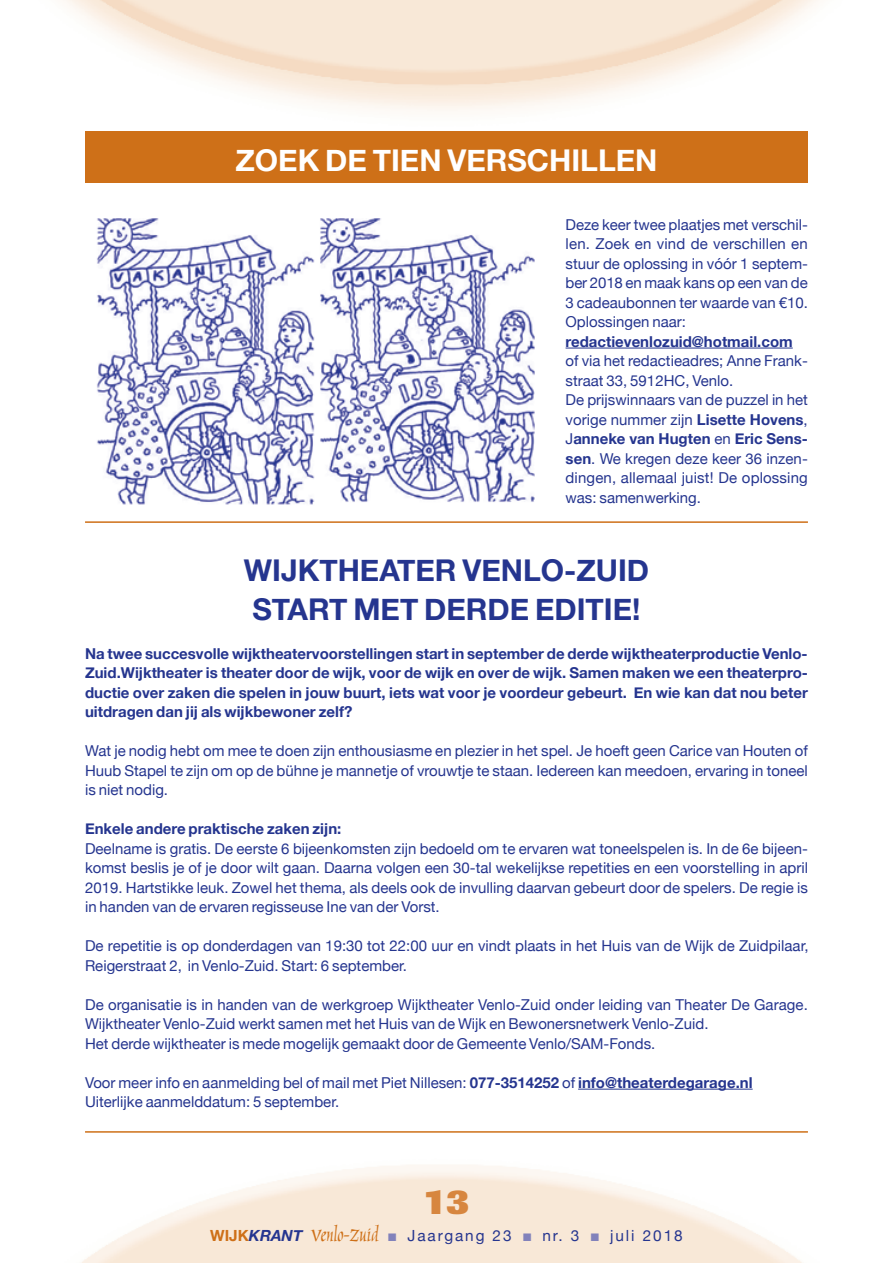
<style>
.page{position:relative;width:893px;height:1263px;background:#fff}
.page>*{position:absolute;margin:0;border:0;box-sizing:border-box;transform-origin:0 0}
.t1{font:800 36px "Imago";color:#d7863f}
.t2{font:700 30px/39px "Helvetica Neue";color:#25358f}
.t3{font:700 30px "Helvetica Neue";color:#fff}
.t4{font:24.3px "Marigold";color:#ce7018}
.t5{font:15.3px "Helvetica Neue";letter-spacing:.125em;color:#25358f}
.t6{font:15px/19.5px "Helvetica Neue";color:#25358f}
.t7{font:700 15px/19.5px "Helvetica Neue";color:#25358f;text-align:justify}
.s1{font-weight:700}
.s2{font-family:"Helvetica Neue";font-weight:700;font-size:15.3px}
.s3{font-family:"Helvetica Neue";font-weight:700;font-style:italic;font-size:15.3px;color:#25358f}
.s4{color:#8282bb}
</style>
<div class="page">
<div style="left:85px;top:132px;width:723px;height:51px;background:#ce7018"></div>
<hr style="left:85px;top:1131px;width:723px;height:2px;background:#ce7018">
<hr style="left:85px;top:521px;width:723px;height:2px;background:#ce7018">
<img style="left:97px;top:218px;width:438px;height:287px">
<hr style="left:566px;top:348px;width:227px;height:1px;background:#25358f">
<hr style="left:578px;top:1089px;width:175px;height:1px;background:#25358f">
<h2 class="t3" style="left:235px;top:142px;width:42px">Zoek</h2>
<h2 class="t3" style="left:325px;top:142px;width:83px">de tien</h2>
<h2 class="t3" style="left:447px;top:142px;width:21px">ver</h2>
<h2 class="t3" style="left:507px;top:142px;width:129px">schi llen</h2>
<p class="t6" style="left:566px;top:214px;width:244px;text-align:justify">Deze keer twee plaatjes met verschil&shy;len. Zoek en vind de verschillen en stuur de oplossing in vóór 1 septem&shy;ber 2018 en maak kans op een van de 3 cadeaubonnen ter waarde van €10.<br>Oplossingen naar:</p>
<p class="t7" style="left:566px;top:331px;width:229px">redactievenlozuid@hotmail.com</p>
<p class="t6" style="left:566px;top:351px;width:244px">of via het redactieadres; Anne Frank&shy;straat 33, 5912HC, Venlo.<br>De prijswinnaars van de puzzel in het vorige nummer zijn <span class="s1">Lisette Hovens</span>,<br>J<span class="s1">anneke van Hugten</span> en <span class="s1">Eric Sens&shy;sen</span>. We kregen deze keer 36 inzen&shy;dingen, allemaal juist! De oplossing was: samenwerking.</p>
<h2 class="t2" style="left:244px;top:550px;width:407px">WIJKTHEATER VENLO-ZUID<br>START MET DERDE EDITIE!</h2>
<p class="t7" style="left:85px;top:643px;width:724px">Na twee succesvolle wijktheatervoorstellingen start in september de derde wijktheaterproductie Venlo-Zuid.Wijktheater is theater door de wijk, voor de wijk en over de wijk. Samen maken we een theaterpro&shy;ductie over zaken die spelen in jouw buurt, iets wat voor je voordeur gebeurt. En wie kan dat nou beter uitdragen dan jij als wijkbewoner zelf?</p>
<p class="t6" style="left:85px;top:741px;width:724px;text-align:justify">Wat je nodig hebt om mee te doen zijn enthousiasme en plezier in het spel. Je hoeft geen Carice van Houten of Huub Stapel te zijn om op de bühne je mannetje of vrouwtje te staan. Iedereen kan meedoen, ervaring in toneel is niet nodig.</p>
<p class="t7" style="left:85px;top:819px;width:258px">Enkele andere praktische zaken zijn:</p>
<p class="t6" style="left:85px;top:838px;width:724px;text-align:justify">Deelname is gratis. De eerste 6 bijeenkomsten zijn bedoeld om te ervaren wat toneelspelen is. In de 6e bijeen&shy;komst beslis je of je door wilt gaan. Daarna volgen een 30-tal wekelijkse repetities en een voorstelling in april 2019. Hartstikke leuk. Zowel het thema, als deels ook de invulling daarvan gebeurt door de spelers. De regie is in handen van de ervaren regisseuse Ine van der Vorst.</p>
<p class="t6" style="left:85px;top:936px;width:725px">De repetitie is op donderdagen van 19:30 tot 22:00 uur en vindt plaats in het Huis van de Wijk de Zuidpilaar,<br>Reigerstraat 2, in Venlo-Zuid. Start: 6 september.</p>
<p class="t6" style="left:85px;top:994px;width:724px">De organisatie is in handen van de werkgroep Wijktheater Venlo-Zuid onder leiding van Theater De Garage.<br>Wijktheater Venlo-Zuid werkt samen met het Huis van de Wijk en Bewonersnetwerk Venlo-Zuid.<br>Het derde wijktheater is mede mogelijk gemaakt door de Gemeente Venlo/SAM-Fonds.</p>
<p class="t6" style="left:85px;top:1072px;width:669px">Voor meer info en aanmelding bel of mail met Piet Nillesen: <span class="s1">077-3514252</span> of <span class="s1">info@theaterdegarage.nl<br></span>Uiterlijke aanmelddatum: 5 september.</p>
<h1 class="t1" style="left:423px;top:1180px;width:48px">13</h1>
<h3 class="t4" style="left:210px;top:1220px;width:170px"><span class="s2">WIJK</span><span class="s3">KRANT</span> Venlo-Zuid</h3>
<p class="t5" style="left:388px;top:1226px;width:296px"><span class="s4">■</span> Jaargang 23 <span class="s4">■</span> nr. 3 <span class="s4">■</span> juli 2018</p>
</div>
